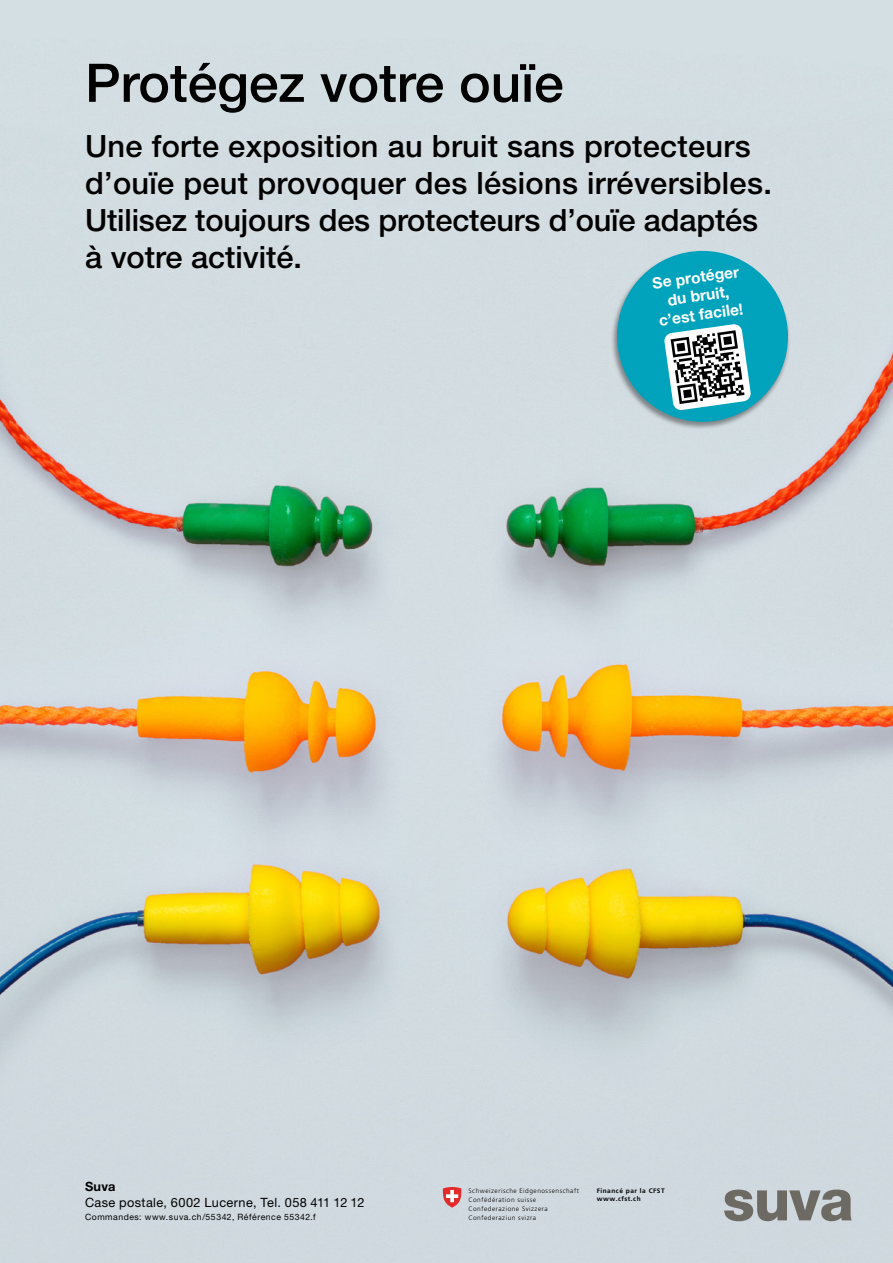
<style>
.page{position:relative;width:893px;height:1263px;background:#fff}
.page>*{position:absolute;margin:0;border:0;box-sizing:border-box;transform-origin:0 0}
.t1{font:500 53.25px "Helvetica Neue LT Std";color:#000}
.t2{font:500 30.75px/36.9px "Helvetica Neue LT Std";letter-spacing:.01em;color:#000}
.t3{font:700 15.6px/18.8px "Helvetica Neue LT Std";color:#fff;text-align:center}
.t4{font:12.75px "Helvetica Neue LT Std";letter-spacing:.03em;color:#000}
.t5{font:700 12.75px "Helvetica Neue LT Std";color:#000}
.t6{font:8.7px "Helvetica Neue LT Std";letter-spacing:.06em;color:#000}
.t7{font:300 6.6px/9px "Frutiger LT Std";letter-spacing:.08em;color:#000}
.t8{font:700 6.6px/7.8px "Frutiger LT Std";letter-spacing:.08em;color:#000}
</style>
<div class="page">
<img style="left:0;top:0;width:893px;height:1263px">
<svg style="left:724px;top:1189px;width:128px;height:32px;background:#949694"></svg>
<svg style="left:443px;top:1187px;width:19px;height:20px"></svg>
<div style="left:611px;top:250px;width:180px;height:180px;background:#000;opacity:.4"></div>
<div style="left:617px;top:251px;width:171px;height:171px;background:#00a2bc;border-radius:50%"></div>
<svg style="left:664px;top:324px;width:87px;height:87px"></svg>
<h1 class="t1" style="left:85px;top:51px;width:480px">Protégez votre ouïe</h1>
<p class="t2" style="left:85px;top:127px;width:688px">Une forte exposition au bruit sans protecteurs d’ouïe peut provoquer des lésions irréversibles.<br>Utilisez toujours des protecteurs d’ouïe adaptés à votre activité.</p>
<p class="t3" style="left:651px;top:274px;width:89px;rotate:-8deg">Se protéger du bruit, c’est facile!</p>
<p class="t5" style="left:85px;top:1178px;width:32px">Suva</p>
<p class="t4" style="left:85px;top:1195px;width:281px">Case postale, 6002 Lucerne, Tel. 058 411 12 12</p>
<p class="t6" style="left:85px;top:1212px;width:232px">Commandes: www.suva.ch/55342, Référence 55342.f</p>
<p class="t7" style="left:468px;top:1186px;width:112px">Schweizerische Eidgenossenschaft<br>Confédération suisse<br>Confederazione Svizzera<br>Confederaziun svizra</p>
<p class="t8" style="left:597px;top:1187px;width:70px">Financé par la CFST www.cfst.ch</p>
</div>
